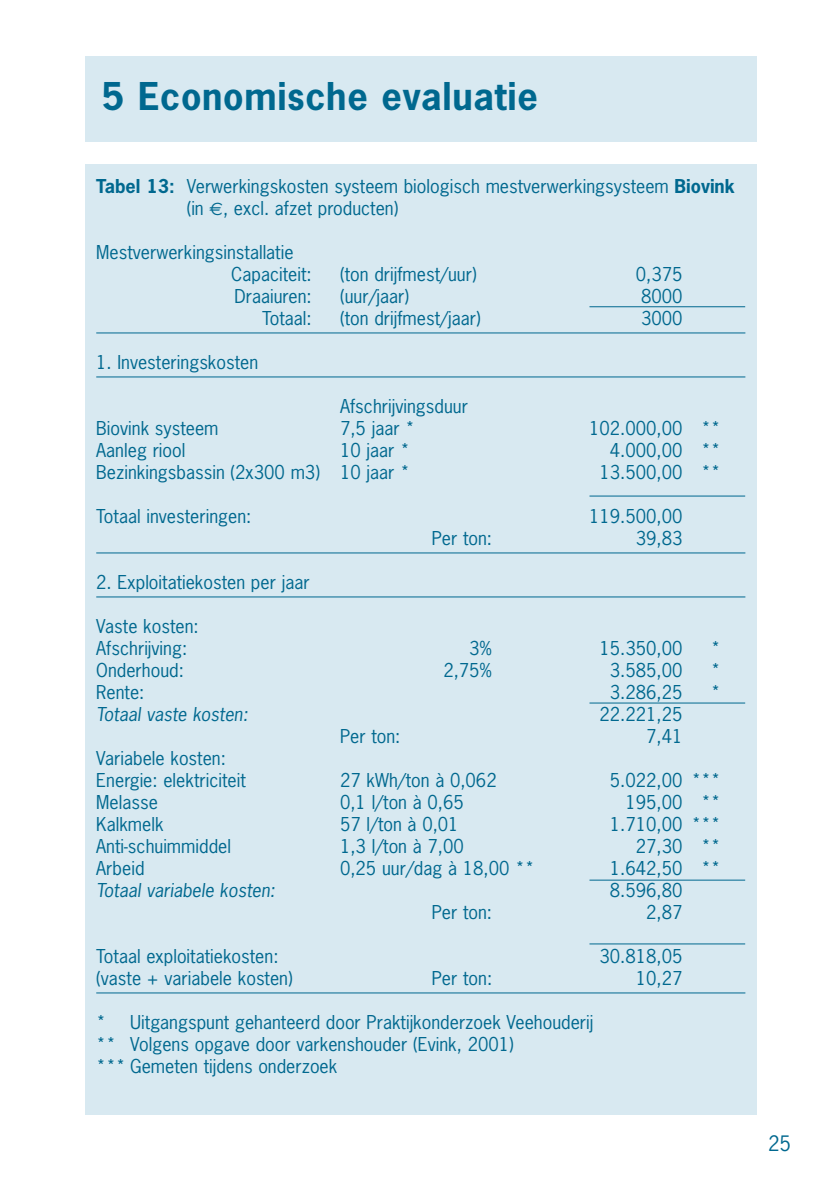
<style>
.page{position:relative;width:838px;height:1190px;background:#fff}
.page>*{position:absolute;margin:0;border:0;box-sizing:border-box;transform-origin:0 0}
.t1{font:700 36px "News Gothic";letter-spacing:.02em;color:#00688f}
.t2{font:20px "News Gothic";color:#00688f}
.t3{font:18px/22px "News Gothic";color:#00688f}
.s1{font-weight:700}
.s2{font-family:"Euro Sans"}
</style>
<div class="page">
<div style="left:85px;top:57px;width:672px;height:85px;background:#d8e9f1"></div>
<div style="left:85px;top:164px;width:672px;height:950px;background:#d8e9f1"></div>
<hr style="left:96px;top:332px;width:649px;height:1px;background:#00688f">
<hr style="left:96px;top:376px;width:649px;height:1px;background:#00688f">
<hr style="left:96px;top:552px;width:649px;height:1px;background:#00688f">
<hr style="left:96px;top:596px;width:649px;height:1px;background:#00688f">
<hr style="left:96px;top:992px;width:649px;height:1px;background:#00688f">
<hr style="left:590px;top:306px;width:155px;height:1px;background:#00688f">
<hr style="left:590px;top:496px;width:155px;height:1px;background:#00688f">
<hr style="left:590px;top:703px;width:155px;height:1px;background:#00688f">
<hr style="left:590px;top:880px;width:155px;height:1px;background:#00688f">
<hr style="left:590px;top:943px;width:155px;height:1px;background:#00688f">
<h1 class="t1" style="left:102px;top:82px;width:438px">5 Economische evaluatie</h1>
<p class="t3" style="left:187px;top:177px;width:550px;text-indent:-90px"><span class="s1">Tabel 13:</span> Verwerkingskosten systeem biologisch mestverwerkingsysteem <span class="s1">Biovink </span>(in <span class="s2">€</span>, excl. afzet producten)</p>
<p class="t3" style="left:231px;top:243px;width:82px;text-indent:-135px">Mestverwerkingsinstallatie<br>Capaciteit:</p>
<p class="t3" style="left:340px;top:265px;width:138px">(ton drijfmest/uur)</p>
<p class="t3" style="left:636px;top:265px;width:48px">0,375</p>
<p class="t3" style="left:235px;top:287px;width:79px">Draaiuren:</p>
<p class="t3" style="left:340px;top:287px;width:71px">(uur/jaar)</p>
<p class="t3" style="left:641px;top:287px;width:43px">8000</p>
<p class="t3" style="left:262px;top:309px;width:51px">Totaal:</p>
<p class="t3" style="left:340px;top:309px;width:142px">(ton drijfmest/jaar)</p>
<p class="t3" style="left:641px;top:309px;width:43px">3000</p>
<p class="t3" style="left:96px;top:353px;width:164px">1. Investeringskosten</p>
<p class="t3" style="left:340px;top:397px;width:129px">Afschrijvingsduur</p>
<p class="t3" style="left:96px;top:419px;width:124px">Biovink systeem</p>
<p class="t3" style="left:340px;top:419px;width:77px">7,5 jaar *</p>
<p class="t3" style="left:589px;top:419px;width:133px">102.000,00 **</p>
<p class="t3" style="left:96px;top:441px;width:91px">Aanleg riool</p>
<p class="t3" style="left:340px;top:441px;width:71px">10 jaar *</p>
<p class="t3" style="left:610px;top:441px;width:112px">4.000,00 **</p>
<p class="t3" style="left:96px;top:463px;width:315px">Bezinkingsbassin (2x300 m3) 10 jaar *</p>
<p class="t3" style="left:600px;top:463px;width:123px">13.500,00 **</p>
<p class="t3" style="left:96px;top:507px;width:157px">Totaal investeringen:</p>
<p class="t3" style="left:589px;top:507px;width:95px">119.500,00</p>
<p class="t3" style="left:432px;top:529px;width:62px">Per ton:</p>
<p class="t3" style="left:636px;top:529px;width:48px">39,83</p>
<p class="t3" style="left:96px;top:573px;width:215px">2. Exploitatiekosten per jaar</p>
<p class="t3" style="left:96px;top:617px;width:104px">Vaste kosten:<br>Afschrijving:</p>
<p class="t3" style="left:469px;top:639px;width:24px">3%</p>
<p class="t3" style="left:600px;top:639px;width:84px">15.350,00</p>
<p class="t3" style="left:711px;top:639px;width:11px">*</p>
<p class="t3" style="left:96px;top:661px;width:89px">Onderhoud:</p>
<p class="t3" style="left:443px;top:661px;width:50px">2,75%</p>
<p class="t3" style="left:610px;top:661px;width:74px">3.585,00</p>
<p class="t3" style="left:711px;top:661px;width:11px">*</p>
<p class="t3" style="left:96px;top:683px;width:50px">Rente:</p>
<p class="t3" style="left:610px;top:683px;width:74px">3.286,25</p>
<p class="t3" style="left:711px;top:683px;width:11px">*</p>
<p class="t3" style="left:96px;top:705px;width:155px">Totaal vaste kosten:</p>
<p class="t3" style="left:600px;top:705px;width:84px">22.221,25</p>
<p class="t3" style="left:340px;top:727px;width:62px">Per ton:</p>
<p class="t3" style="left:646px;top:727px;width:38px">7,41</p>
<p class="t3" style="left:96px;top:749px;width:151px">Variabele kosten:<br>Energie: elektriciteit</p>
<p class="t3" style="left:340px;top:771px;width:158px">27 kWh/ton à 0,062</p>
<p class="t3" style="left:610px;top:771px;width:112px">5.022,00 ***</p>
<p class="t3" style="left:96px;top:793px;width:63px">Melasse</p>
<p class="t3" style="left:340px;top:793px;width:125px">0,1 l/ton à 0,65</p>
<p class="t3" style="left:625px;top:793px;width:97px">195,00 **</p>
<p class="t3" style="left:96px;top:815px;width:69px">Kalkmelk</p>
<p class="t3" style="left:340px;top:815px;width:120px">57 l/ton à 0,01</p>
<p class="t3" style="left:610px;top:815px;width:112px">1.710,00 ***</p>
<p class="t3" style="left:96px;top:837px;width:136px">Anti-schuimmiddel</p>
<p class="t3" style="left:340px;top:837px;width:125px">1,3 l/ton à 7,00</p>
<p class="t3" style="left:636px;top:837px;width:86px">27,30 **</p>
<p class="t3" style="left:96px;top:859px;width:50px">Arbeid</p>
<p class="t3" style="left:340px;top:859px;width:196px">0,25 uur/dag à 18,00 **</p>
<p class="t3" style="left:610px;top:859px;width:112px">1.642,50 **</p>
<p class="t3" style="left:96px;top:881px;width:183px">Totaal variabele kosten:</p>
<p class="t3" style="left:610px;top:881px;width:74px">8.596,80</p>
<p class="t3" style="left:432px;top:903px;width:62px">Per ton:</p>
<p class="t3" style="left:646px;top:903px;width:38px">2,87</p>
<p class="t3" style="left:96px;top:947px;width:184px">Totaal exploitatiekosten:</p>
<p class="t3" style="left:600px;top:947px;width:84px">30.818,05</p>
<p class="t3" style="left:96px;top:969px;width:198px">(vaste + variabele kosten)</p>
<p class="t3" style="left:432px;top:969px;width:62px">Per ton:</p>
<p class="t3" style="left:636px;top:969px;width:48px">10,27</p>
<p class="t3" style="left:96px;top:1013px;width:499px">* Uitgangspunt gehanteerd door Praktijkonderzoek Veehouderij ** Volgens opgave door varkenshouder (Evink, 2001)<br>*** Gemeten tijdens onderzoek</p>
<p class="t2" style="left:768px;top:1135px;width:25px">25</p>
</div>
